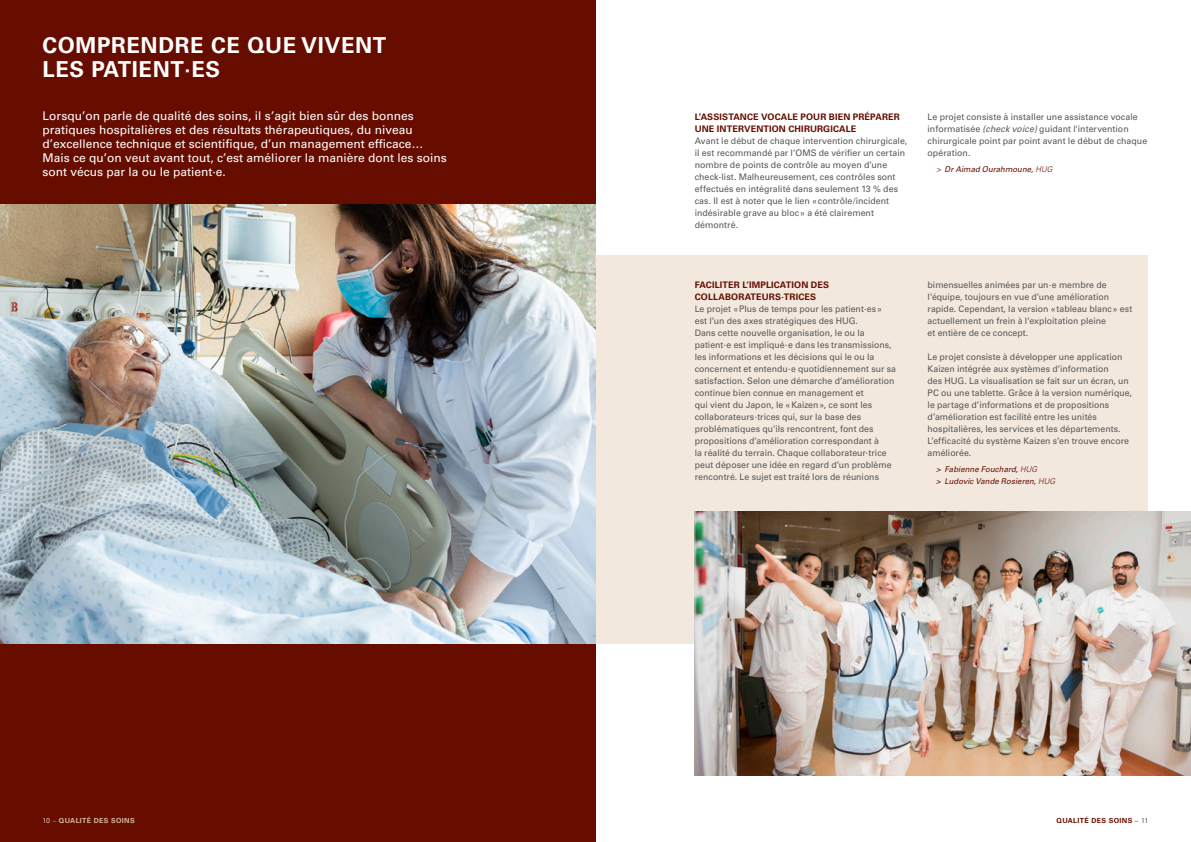
<style>
.page{position:relative;width:1191px;height:842px;background:#fff}
.page>*{position:absolute;margin:0;border:0;box-sizing:border-box;transform-origin:0 0}
.t1{font:700 22px/24px "Univers";letter-spacing:.03em;color:#fff}
.t2{font:12px/14px "Univers";color:#fff}
.t3{font:9px/12px "Univers";letter-spacing:.005em;color:#575756}
.t4{font:700 9px/12px "Univers";letter-spacing:.015em;color:#660d00}
.t5{font:italic 8px/12px "Univers";letter-spacing:.005em;color:#660d00}
.t6{font:700 7px "Univers";letter-spacing:.05em;color:#d4b99f}
.t7{font:700 7px "Univers";letter-spacing:.05em;color:#660d00}
.s1{font-style:italic}
.s2{font-weight:300}
.s3{font-weight:300;color:#fff}
.s4{font-weight:300;color:#1d1d1b}
</style>
<div class="page">
<div style="left:595px;top:255px;width:553px;height:388px;background:#f2e8de"></div>
<div style="left:0;top:0;width:595px;height:842px;background:#660d00"></div>
<img style="left:694px;top:512px;width:497px;height:263px">
<img style="left:0;top:204px;width:595px;height:439px">
<h1 class="t1" style="left:43px;top:33px;width:345px">COMPRENDRE CE QUE VIVENT<br>LES PATIENT·ES</h1>
<p class="t2" style="left:43px;top:109px;width:406px">Lorsqu’on parle de qualité des soins, il s’agit bien sûr des bonnes pratiques hospitalières et des résultats thérapeutiques, du niveau d’excellence technique et scientifique, d’un management efficace… Mais ce qu’on veut avant tout, c’est améliorer la manière dont les soins sont vécus par la ou le patient·e.</p>
<p class="t4" style="left:694px;top:111px;width:207px">L’ASSISTANCE VOCALE POUR BIEN PRÉPARER<br>UNE INTERVENTION CHIRURGICALE</p>
<p class="t3" style="left:694px;top:135px;width:214px">Avant le début de chaque intervention chirurgicale, il est recommandé par l’OMS de vérifier un certain nombre de points de contrôle au moyen d’une check-list. Malheureusement, ces contrôles sont effectués en intégralité dans seulement 13 % des cas. Il est à noter que le lien «contrôle/incident indésirable grave au bloc» a été clairement démontré.</p>
<p class="t3" style="left:927px;top:111px;width:221px">Le projet consiste à installer une assistance vocale informatisée <span class="s1">(check voice)</span> guidant l'intervention chirurgicale point par point avant le début de chaque opération.</p>
<p class="t5" style="left:936px;top:163px;width:118px"><span class="s2">&gt;</span> Dr Aimad Ourahmoune, <span class="s2">HUG</span></p>
<p class="t4" style="left:694px;top:279px;width:136px">FACILITER L’IMPLICATION DES<br>COLLABORATEURS·TRICES</p>
<p class="t3" style="left:694px;top:303px;width:203px">Le projet «Plus de temps pour les patient·es» est l’un des axes stratégiques des HUG.<br>Dans cette nouvelle organisation, le ou la patient·e est impliqué·e dans les transmissions, les informations et les décisions qui le ou la concernent et entendu·e quotidiennement sur sa satisfaction. Selon une démarche d’amélioration continue bien connue en management et<br>qui vient du Japon, le «Kaizen», ce sont les collaborateurs·trices qui, sur la base des problématiques qu’ils rencontrent, font des propositions d’amélioration correspondant à<br>la réalité du terrain. Chaque collaborateur·trice peut déposer une idée en regard d’un problème rencontré. Le sujet est traité lors de réunions</p>
<p class="t3" style="left:927px;top:279px;width:206px">bimensuelles animées par un·e membre de l’équipe, toujours en vue d’une amélioration rapide. Cependant, la version «tableau blanc» est actuellement un frein à l’exploitation pleine<br>et entière de ce concept.</p>
<p class="t3" style="left:927px;top:351px;width:206px">Le projet consiste à développer une application Kaizen intégrée aux systèmes d’information<br>des HUG. La visualisation se fait sur un écran, un PC ou une tablette. Grâce à la version numérique, le partage d’informations et de propositions d’amélioration est facilité entre les unités hospitalières, les services et les départements.<br>L’efficacité du système Kaizen s’en trouve encore améliorée.</p>
<p class="t5" style="left:936px;top:463px;width:120px">&gt; Fabienne Fouchard, <span class="s2">HUG<br></span>&gt; Ludovic Vande Rosieren, <span class="s2">HUG</span></p>
<p class="t6" style="left:43px;top:817px;width:94px"><span class="s3">10</span> <span class="s2">–</span> QUALITÉ DES SOINS</p>
<p class="t7" style="left:1056px;top:817px;width:93px">QUALITÉ DES SOINS <span class="s2">–</span> <span class="s4">11</span></p>
</div>
